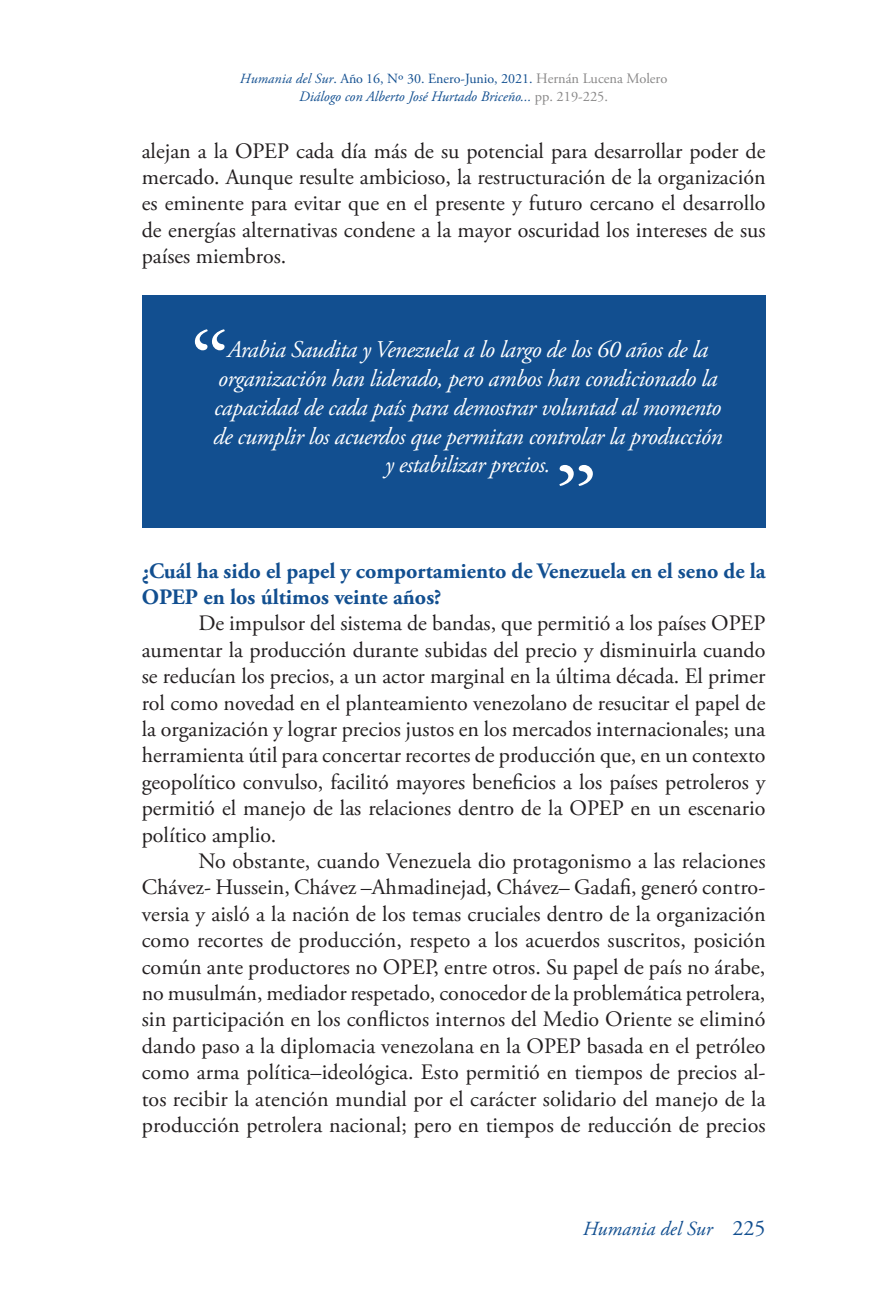
<style>
.page{position:relative;width:879px;height:1304px;background:#fff}
.page>*{position:absolute;margin:0;border:0;box-sizing:border-box;transform-origin:0 0}
.t1{font:italic 24px/28.8px "Adobe Garamond Pro";letter-spacing:-.02em;color:#fff;text-align:center}
.t2{font:22px/26.4px "Adobe Garamond Pro";color:#231f20;text-align:justify}
.t3{font:700 22px/26.4px "Adobe Garamond Pro";color:#124f90}
.t4{font:italic 20px "Adobe Garamond Pro";color:#124f90}
.t5{font:italic 14.4px "Adobe Garamond Pro";color:#124f90}
.t6{font:14px "Adobe Garamond Pro";color:#124f90}
.s1{font-style:italic}
.s2{font-size:14.4px;color:#898888}
.s3{font-style:normal;color:#898888}
.s4{font-style:normal;font-size:22px}
</style>
<div class="page">
<div style="left:142px;top:295px;width:623px;height:232px;background:#124f90"></div>
<svg style="left:195px;top:329px;width:30px;height:21px"></svg>
<svg style="left:559px;top:465px;width:34px;height:21px"></svg>
<p class="t6" style="left:240px;top:71px;width:429px"><span class="s1">Humania del Sur</span>. Año 16, Nº 30. Enero-Junio, 2021. <span class="s2">Hernán Lucena Molero</span></p>
<p class="t5" style="left:299px;top:87px;width:310px">Diálogo con Alberto José Hurtado Briceño... <span class="s3">pp. 219-225.</span></p>
<p class="t2" style="left:142px;top:138px;width:625px">alejan a la OPEP cada día más de su potencial para desarrollar poder de mercado. Aunque resulte ambicioso, la restructuración de la organización es eminente para evitar que en el presente y futuro cercano el desarrollo de energías alternativas condene a la mayor oscuridad los intereses de sus países miembros.</p>
<p class="t1" style="left:213px;top:336px;width:511px">Arabia Saudita y Venezuela a lo largo de los 60 años de la organización han liderado, pero ambos han condicionado la capacidad de cada país para demostrar voluntad al momento de cumplir los acuerdos que permitan controlar la producción y estabilizar precios.</p>
<p class="t3" style="left:142px;top:558px;width:625px">¿Cuál ha sido el papel y comportamiento de Venezuela en el seno de la<br>OPEP en los últimos veinte años?</p>
<p class="t2" style="left:142px;top:611px;width:625px;text-indent:57px">De impulsor del sistema de bandas, que permitió a los países OPEP aumentar la producción durante subidas del precio y disminuirla cuando se reducían los precios, a un actor marginal en la última década. El primer rol como novedad en el planteamiento venezolano de resucitar el papel de la organización y lograr precios justos en los mercados internacionales; una herramienta útil para concertar recortes de producción que, en un contexto geopolítico convulso, facilitó mayores beneficios a los países petroleros y permitió el manejo de las relaciones dentro de la OPEP en un escenario político amplio.</p>
<p class="t2" style="left:142px;top:849px;width:625px;text-indent:57px">No obstante, cuando Venezuela dio protagonismo a las relaciones Chávez- Hussein, Chávez –Ahmadinejad, Chávez– Gadafi, generó contro&shy;versia y aisló a la nación de los temas cruciales dentro de la organización como recortes de producción, respeto a los acuerdos suscritos, posición común ante productores no OPEP, entre otros. Su papel de país no árabe, no musulmán, mediador respetado, conocedor de la problemática petrolera, sin participación en los conflictos internos del Medio Oriente se eliminó dando paso a la diplomacia venezolana en la OPEP basada en el petróleo como arma política–ideológica. Esto permitió en tiempos de precios al&shy;tos recibir la atención mundial por el carácter solidario del manejo de la producción petrolera nacional; pero en tiempos de reducción de precios</p>
<p class="t4" style="left:583px;top:1217px;width:184px">Humania del Sur <span class="s4">225</span></p>
</div>
